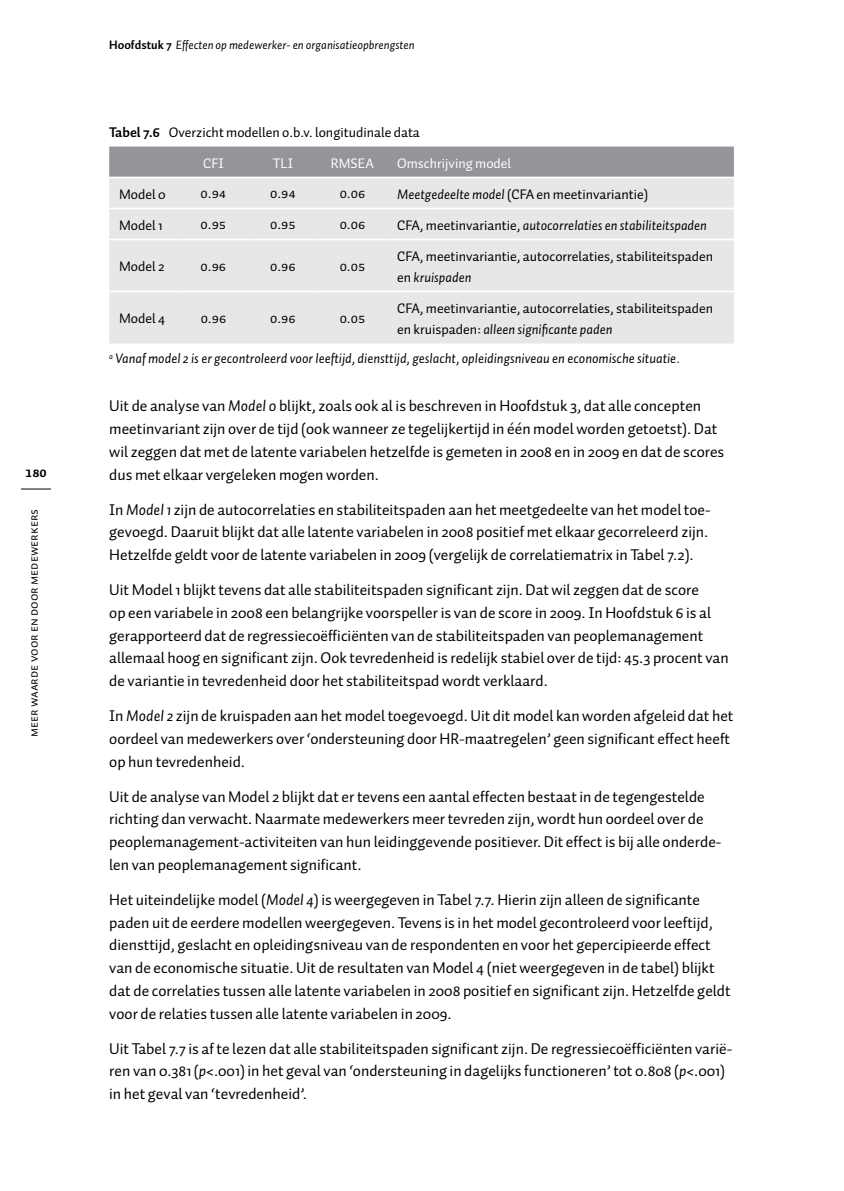
<style>
.page{position:relative;width:844px;height:1191px;background:#fff}
.page>*{position:absolute;margin:0;border:0;box-sizing:border-box;transform-origin:0 0}
.t1{font:15.75px/22.8px "Auto 1";color:#000}
.t2{font:14px/21px "Auto 1";color:#000}
.t3{font:italic 14px "Auto 1";color:#000}
.t4{font:14px "Auto 1 Regular Sm Cp";color:#000}
.t5{font:14px "Auto 1";color:#fff}
.t6{font:14px "Auto 1 Bold Sm Cp";color:#000}
.t7{font:italic 12.25px "Auto 1";color:#000}
.t8{font:12.25px "Auto 1 Regular Sm Cp";color:#000}
.s1{font-weight:700;font-style:normal}
.s2{font-weight:700}
.s3{font-style:italic}
.s4{font-style:normal}
</style>
<div class="page">
<hr style="left:21px;top:489px;width:30px;height:1px;background:#000">
<svg style="left:109px;top:146px;width:624px;height:31px;background:#96989b"></svg>
<div style="left:109px;top:178px;width:624px;height:165px;background:#e6e7e8"></div>
<hr style="left:109px;top:208px;width:70px;height:1px;background:#fff">
<hr style="left:179px;top:208px;width:69px;height:1px;background:#fff">
<hr style="left:248px;top:208px;width:69px;height:1px;background:#fff">
<hr style="left:317px;top:208px;width:70px;height:1px;background:#fff">
<hr style="left:387px;top:208px;width:346px;height:1px;background:#fff">
<hr style="left:109px;top:239px;width:70px;height:1px;background:#fff">
<hr style="left:179px;top:239px;width:69px;height:1px;background:#fff">
<hr style="left:248px;top:239px;width:69px;height:1px;background:#fff">
<hr style="left:317px;top:239px;width:70px;height:1px;background:#fff">
<hr style="left:387px;top:239px;width:346px;height:1px;background:#fff">
<hr style="left:109px;top:291px;width:70px;height:1px;background:#fff">
<hr style="left:179px;top:291px;width:69px;height:1px;background:#fff">
<hr style="left:248px;top:291px;width:69px;height:1px;background:#fff">
<hr style="left:317px;top:291px;width:70px;height:1px;background:#fff">
<hr style="left:387px;top:291px;width:346px;height:1px;background:#fff">
<p class="t6" style="left:25px;top:466px;width:23px">180</p>
<p class="t8" style="left:29px;top:737px;width:230px;rotate:-90deg">Meer waarde voor en door medewerkers</p>
<p class="t7" style="left:109px;top:38px;width:307px"><span class="s1">Hoofdstuk 7</span> Effecten op medewerker- en organisatieopbrengsten</p>
<p class="t2" style="left:109px;top:121px;width:312px"><span class="s2">Tabel 7.6</span> Overzicht modellen o.b.v. longitudinale data</p>
<p class="t5" style="left:203px;top:154px;width:22px">CFI</p>
<p class="t5" style="left:273px;top:154px;width:22px">TLI</p>
<p class="t5" style="left:331px;top:154px;width:45px">RMSEA</p>
<p class="t5" style="left:397px;top:154px;width:115px">Omschrijving model</p>
<p class="t2" style="left:119px;top:183px;width:48px">Model 0</p>
<p class="t4" style="left:200px;top:188px;width:27px">0.94</p>
<p class="t4" style="left:270px;top:188px;width:27px">0.94</p>
<p class="t4" style="left:339px;top:188px;width:27px">0.06</p>
<p class="t2" style="left:397px;top:183px;width:252px"><span class="s3">Meetgedeelte model</span> (CFA en meetinvariantie)</p>
<p class="t2" style="left:119px;top:214px;width:45px">Model 1</p>
<p class="t4" style="left:200px;top:219px;width:27px">0.95</p>
<p class="t4" style="left:270px;top:219px;width:27px">0.95</p>
<p class="t4" style="left:339px;top:219px;width:27px">0.06</p>
<p class="t3" style="left:397px;top:216px;width:311px"><span class="s4">CFA, meetinvariantie,</span> autocorrelaties en stabiliteitspaden</p>
<p class="t2" style="left:119px;top:255px;width:47px">Model 2</p>
<p class="t4" style="left:200px;top:260px;width:27px">0.96</p>
<p class="t4" style="left:270px;top:260px;width:27px">0.96</p>
<p class="t4" style="left:339px;top:260px;width:27px">0.05</p>
<p class="t2" style="left:397px;top:245px;width:317px">CFA, meetinvariantie, autocorrelaties, stabiliteitspaden en <span class="s3">kruispaden</span></p>
<p class="t2" style="left:397px;top:297px;width:317px">CFA, meetinvariantie, autocorrelaties, stabiliteitspaden en kruispaden: <span class="s3">alleen significante paden</span></p>
<p class="t3" style="left:109px;top:350px;width:572px"><sup>a</sup> Vanaf model 2 is er gecontroleerd voor leeftijd, diensttijd, geslacht, opleidingsniveau en economische situatie.</p>
<p class="t1" style="left:109px;top:394px;width:616px">Uit de analyse van <span class="s3">Model 0</span> blijkt, zoals ook al is beschreven in Hoofdstuk 3, dat alle concepten meetinvariant zijn over de tijd (ook wanneer ze tegelijkertijd in één model worden getoetst). Dat wil zeggen dat met de latente variabelen hetzelfde is gemeten in 2008 en in 2009 en dat de scores dus met elkaar vergeleken mogen worden.</p>
<p class="t1" style="left:109px;top:497px;width:603px">In <span class="s3">Model 1</span> zijn de autocorrelaties en stabiliteitspaden aan het meetgedeelte van het model toe&shy;gevoegd. Daaruit blijkt dat alle latente variabelen in 2008 positief met elkaar gecorreleerd zijn.<br>Hetzelfde geldt voor de latente variabelen in 2009 (vergelijk de correlatiematrix in Tabel 7.2).</p>
<p class="t1" style="left:109px;top:578px;width:621px">Uit Model 1 blijkt tevens dat alle stabiliteitspaden significant zijn. Dat wil zeggen dat de score<br>op een variabele in 2008 een belangrijke voorspeller is van de score in 2009. In Hoofdstuk 6 is al gerapporteerd dat de regressiecoëfficiënten van de stabiliteitspaden van peoplemanagement allemaal hoog en significant zijn. Ook tevredenheid is redelijk stabiel over de tijd: 45.3 procent van de variantie in tevredenheid door het stabiliteitspad wordt verklaard.</p>
<p class="t1" style="left:109px;top:704px;width:625px">In <span class="s3">Model 2</span> zijn de kruispaden aan het model toegevoegd. Uit dit model kan worden afgeleid dat het oordeel van medewerkers over ‘ondersteuning door HR-maatregelen’ geen significant effect heeft op hun tevredenheid.</p>
<p class="t1" style="left:109px;top:784px;width:613px">Uit de analyse van Model 2 blijkt dat er tevens een aantal effecten bestaat in de tegengestelde richting dan verwacht. Naarmate medewerkers meer tevreden zijn, wordt hun oordeel over de peoplemanagement-activiteiten van hun leidinggevende positiever. Dit effect is bij alle onderde&shy;len van peoplemanagement significant.</p>
<p class="t1" style="left:109px;top:888px;width:622px">Het uiteindelijke model (<span class="s3">Model 4</span>) is weergegeven in Tabel 7.7. Hierin zijn alleen de significante paden uit de eerdere modellen weergegeven. Tevens is in het model gecontroleerd voor leeftijd, diensttijd, geslacht en opleidingsniveau van de respondenten en voor het gepercipieerde effect van de economische situatie. Uit de resultaten van Model 4 (niet weergegeven in de tabel) blijkt dat de correlaties tussen alle latente variabelen in 2008 positief en significant zijn. Hetzelfde geldt voor de relaties tussen alle latente variabelen in 2009.</p>
<p class="t1" style="left:109px;top:1036px;width:624px">Uit Tabel 7.7 is af te lezen dat alle stabiliteitspaden significant zijn. De regressiecoëfficiënten varië&shy;ren van 0.381 (<span class="s3">p</span>&lt;.001) in het geval van ‘ondersteuning in dagelijks functioneren’ tot 0.808 (<span class="s3">p</span>&lt;.001) in het geval van ‘tevredenheid’.</p>
<p class="t2" style="left:119px;top:307px;width:47px">Model 4</p>
<p class="t4" style="left:201px;top:312px;width:27px">0.96</p>
<p class="t4" style="left:270px;top:312px;width:27px">0.96</p>
<p class="t4" style="left:339px;top:312px;width:27px">0.05</p>
</div>
